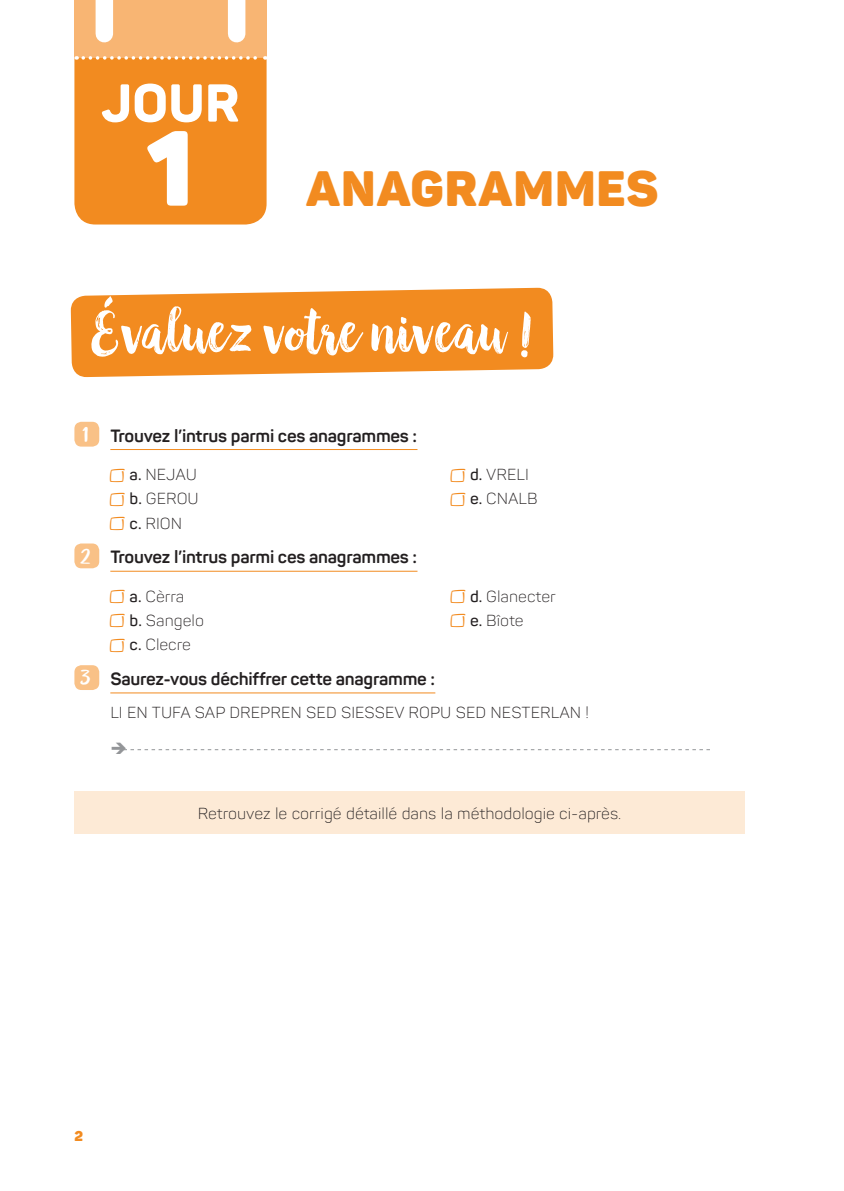
<style>
.page{position:relative;width:844px;height:1191px;background:#fff}
.page>*{position:absolute;margin:0;border:0;box-sizing:border-box;transform-origin:0 0}
.t1{font:52.5px "Black And White";color:#fff}
.t2{font:800 52.5px "Panton";color:#fff}
.t3{font:900 49px "Panton";letter-spacing:.02em;color:#f28b20}
.t4{font:700 17.5px "Panton";letter-spacing:-.015em;color:#231f20}
.t5{font:300 15.75px/24.2px "Panton";color:#231f20}
.t6{font:900 14px "Panton";color:#f28b20}
.s1{font-size:105px;color:#fff}
.s2{font-family:"Black And White Display";font-weight:400;font-size:22.75px;color:#fff}
.s3{font-weight:600}
</style>
<div class="page">
<svg style="left:71px;top:287px;width:482px;height:90px;fill:#f28b20"></svg>
<hr style="left:110px;top:449px;width:307px;height:1px;background:#f28b20">
<div style="left:74px;top:422px;width:25px;height:24px;background:#f9c187;border-radius:7px"></div>
<hr style="left:110px;top:571px;width:307px;height:1px;background:#f28b20">
<div style="left:74px;top:543px;width:25px;height:25px;background:#f9c187;border-radius:7px"></div>
<hr style="left:110px;top:692px;width:325px;height:1px;background:#f28b20">
<div style="left:74px;top:665px;width:25px;height:25px;background:#f9c187;border-radius:7px"></div>
<div style="left:74px;top:790px;width:670px;height:43px;background:#fdead6"></div>
<div style="left:74px;top:0;width:192px;height:58px;background:#f8b573"></div>
<div style="left:96px;top:0;width:17px;height:34px;background:#fff"></div>
<div style="left:228px;top:0;width:17px;height:34px;background:#fff"></div>
<div style="left:74px;top:56px;width:192px;height:168px;background:#f28b20"></div>
<svg style="left:123px;top:749px;width:586px;height:2px"></svg>
<p class="t2" style="left:101px;top:70px;width:140px">JOUR</p>
<p class="t3" style="left:147px;top:157px;width:513px"><span class="s1">1</span> ANAGRAMMES</p>
<h1 class="t1" style="left:91px;top:296px;width:441px">Évaluez votre niveau !</h1>
<p class="t4" style="left:83px;top:424px;width:336px"><span class="s2">1</span> Trouvez l’intrus parmi ces anagrammes :</p>
<p class="t5" style="left:110px;top:462px;width:91px;text-align:justify"><sup>A</sup> <span class="s3">a.</span> NEJAU <sup>A</sup> <span class="s3">b.</span> GEROU <sup>A</sup> <span class="s3">c.</span> RION</p>
<p class="t5" style="left:450px;top:462px;width:89px"><sup>A</sup> <span class="s3">d.</span> VRELI<br><sup>A</sup> <span class="s3">e.</span> CNALB</p>
<p class="t4" style="left:80px;top:546px;width:338px"><span class="s2">2</span> Trouvez l’intrus parmi ces anagrammes :</p>
<p class="t5" style="left:110px;top:584px;width:96px"><sup>A</sup> <span class="s3">a.</span> Cèrra<br><sup>A</sup> <span class="s3">b.</span> Sangelo<br><sup>A</sup> <span class="s3">c.</span> Clecre</p>
<p class="t5" style="left:450px;top:584px;width:107px"><sup>A</sup> <span class="s3">d.</span> Glanecter<br><sup>A</sup> <span class="s3">e.</span> Bîote</p>
<p class="t4" style="left:81px;top:668px;width:356px"><span class="s2">3</span> Saurez-vous déchiffrer cette anagramme :</p>
<p class="t5" style="left:110px;top:700px;width:480px">LI EN TUFA SAP DREPREN SED SIESSEV ROPU SED NESTERLAN !</p>
<p class="t5" style="left:198px;top:801px;width:425px">Retrouvez le corrigé détaillé dans la méthodologie ci-après.</p>
<p class="t6" style="left:74px;top:1127px;width:10px">2</p>
</div>
